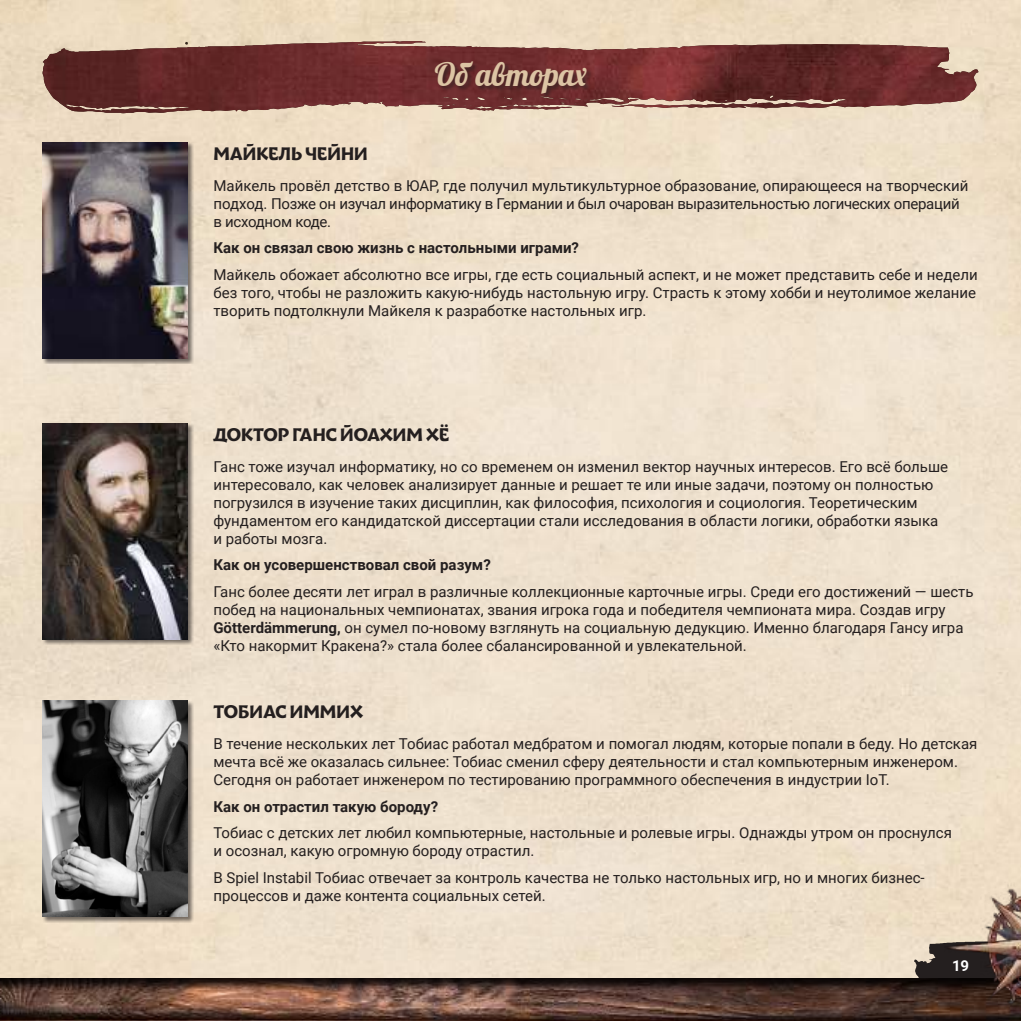
<style>
.page{position:relative;width:1021px;height:1021px;background:#fff}
.page>*{position:absolute;margin:0;border:0;box-sizing:border-box;transform-origin:0 0}
.t1{font:31.5px "Lobster";color:#dcc4a4}
.t2{font:700 21px "Wak";color:#241f1f}
.t3{font:15px/18px "Roboto";color:#241f1f}
.t4{font:15px/18px "Roboto";letter-spacing:-.02em;color:#241f1f}
.t5{font:700 15px "Roboto";color:#241f1f}
.t6{font:700 15px "Roboto";color:#fff}
.s1{font-weight:700}
</style>
<div class="page">
<svg style="left:914px;top:939px;width:30px;height:38px"></svg>
<svg style="left:0;top:977px;width:944px;height:43px;background:#593f35"></svg>
<img style="left:944px;top:858px;width:76px;height:162px">
<svg style="left:42px;top:41px;width:936px;height:72px;background:#844f4a"></svg>
<img style="left:43px;top:41px;width:357px;height:29px">
<div style="left:434px;top:61px;width:159px;height:39px;background:#241f1f;opacity:.6"></div>
<div style="left:42px;top:422px;width:152px;height:223px;background:#241f1f;opacity:.6"></div>
<img style="left:43px;top:423px;width:145px;height:216px">
<div style="left:42px;top:142px;width:152px;height:222px;background:#241f1f;opacity:.6"></div>
<img style="left:43px;top:142px;width:145px;height:216px">
<div style="left:42px;top:700px;width:152px;height:222px;background:#241f1f;opacity:.6"></div>
<img style="left:43px;top:700px;width:145px;height:216px">
<h1 class="t1" style="left:434px;top:54px;width:154px">Об авторах</h1>
<h2 class="t2" style="left:213px;top:142px;width:156px">МАЙКЕЛЬ ЧЕЙНИ</h2>
<p class="t4" style="left:213px;top:176px;width:756px">Майкель провёл детство в ЮАР, где получил мультикультурное образование, опирающееся на творческий подход. Позже он изучал информатику в Германии и был очарован выразительностью логических операций в исходном коде.</p>
<p class="t5" style="left:213px;top:237px;width:367px">Как он связал свою жизнь с настольными играми?</p>
<p class="t3" style="left:213px;top:265px;width:766px;text-align:justify">Майкель обожает абсолютно все игры, где есть социальный аспект, и не может представить себе и недели без того, чтобы не разложить какую-нибудь настольную игру. Страсть к этому хобби и неутолимое желание творить подтолкнули Майкеля к разработке настольных игр.</p>
<h2 class="t2" style="left:213px;top:422px;width:237px">ДОКТОР ГАНС ЙОАХИМ ХЁ</h2>
<p class="t3" style="left:213px;top:457px;width:736px">Ганс тоже изучал информатику, но со временем он изменил вектор научных интересов. Его всё больше интересовало, как человек анализирует данные и решает те или иные задачи, поэтому он полностью погрузился в изучение таких дисциплин, как философия, психология и социология. Теоретическим фундаментом его кандидатской диссертации стали исследования в области логики, обработки языка и работы мозга.</p>
<p class="t5" style="left:213px;top:554px;width:279px">Как он усовершенствовал свой разум?</p>
<p class="t3" style="left:213px;top:582px;width:761px">Ганс более десяти лет играл в различные коллекционные карточные игры. Среди его достижений — шесть побед на национальных чемпионатах, звания игрока года и победителя чемпионата мира. Создав игру <span class="s1">Götterdämmerung,</span> он сумел по-новому взглянуть на социальную дедукцию. Именно благодаря Гансу игра «Кто накормит Кракена?» стала более сбалансированной и увлекательной.</p>
<h2 class="t2" style="left:213px;top:700px;width:151px">ТОБИАС ИММИХ</h2>
<p class="t3" style="left:213px;top:734px;width:765px">В течение нескольких лет Тобиас работал медбратом и помогал людям, которые попали в беду. Но детская мечта всё же оказалась сильнее: Тобиас сменил сферу деятельности и стал компьютерным инженером.<br>Сегодня он работает инженером по тестированию программного обеспечения в индустрии IoT.</p>
<p class="t5" style="left:213px;top:795px;width:226px">Как он отрастил такую бороду?</p>
<p class="t3" style="left:213px;top:823px;width:740px">Тобиас с детских лет любил компьютерные, настольные и ролевые игры. Однажды утром он проснулся и осознал, какую огромную бороду отрастил.</p>
<p class="t3" style="left:213px;top:867px;width:712px">В Spiel Instabil Тобиас отвечает за контроль качества не только настольных игр, но и многих бизнес&shy;процессов и даже контента социальных сетей.</p>
<p class="t6" style="left:952px;top:954px;width:19px">19</p>
</div>
